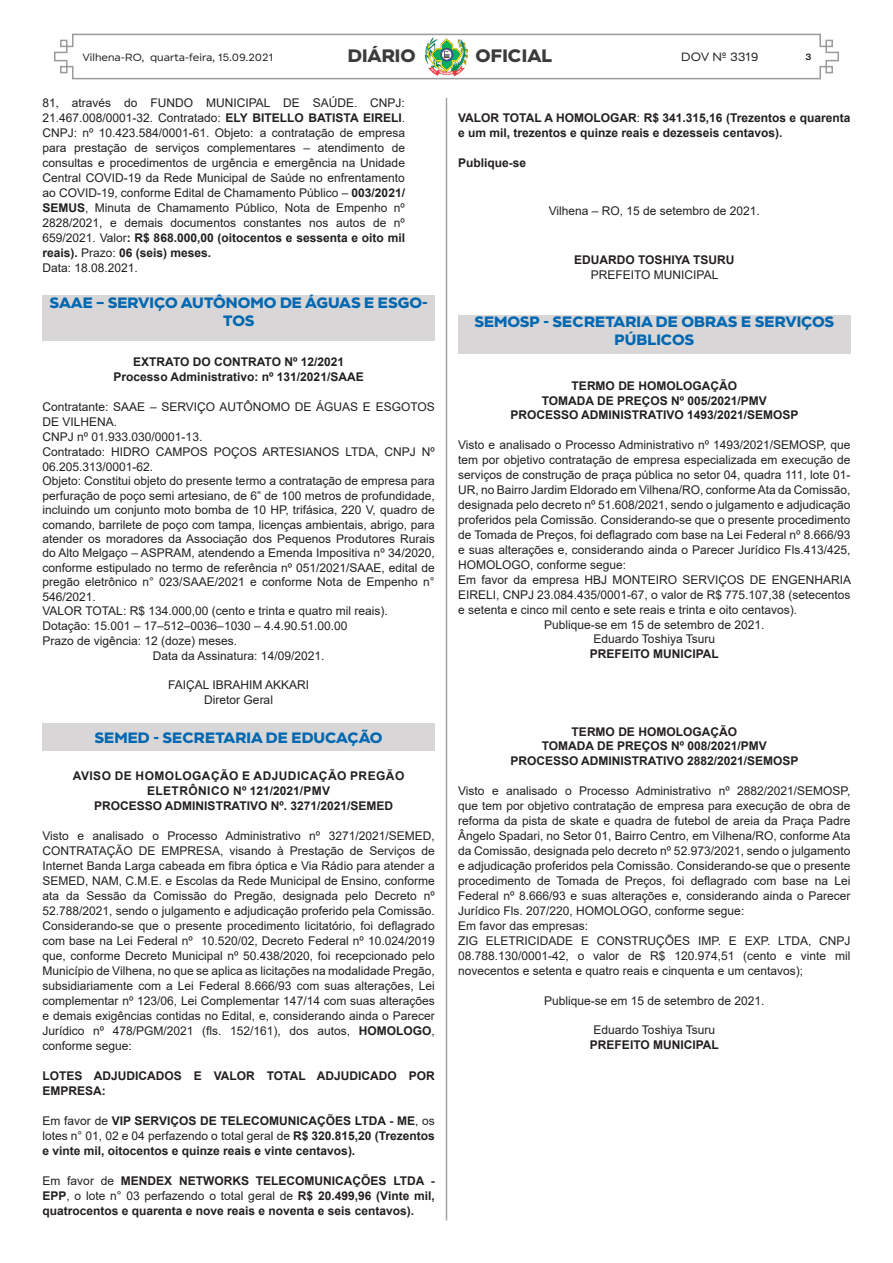
<style>
.page{position:relative;width:893px;height:1263px;background:#fff}
.page>*{position:absolute;margin:0;border:0;box-sizing:border-box;transform-origin:0 0}
.t1{font:700 18px "Modica";color:#3c3a3b}
.TÍTULO{font:700 15px/18px "Modica";color:#0068b1}
.Body_Text_Indent_2{font:12px/15px "Arial";color:#231f20;text-align:justify}
.Titulo_Descrição{font:700 12px/15px "Arial";color:#231f20}
.Sem_Espaçamento{font:12px/14.4px "Arial";color:#231f20;text-align:justify}
.No_Spacing{font:700 12px "Arial";color:#231f20}
.Titulo_Descrição-2{font:700 12px/15px "Arial";letter-spacing:.035em;color:#231f20;text-align:center}
.No_Spacing-2{font:12px "Arial";color:#231f20}
.heading_6{font:12px "Arial";color:#231f20}
.Cabeçalho{font:700 12px "Arial";color:#231f20}
.Body_Text_Indent{font:12px "Arial";color:#231f20}
.Orgão_Emitente{font:12px "Arial";color:#231f20}
.t2{font:12px "Modica";color:#231f20}
.t3{font:10.5px "Modica";color:#231f20}
.t4{font:500 9px "Modica";color:#000}
.s1{font-family:"Times New Roman"}
.s2{font-weight:700}
.s3{font-weight:400}
</style>
<div class="page">
<svg style="left:54px;top:33px;width:785px;height:47px"></svg>
<img style="left:425px;top:37px;width:42px;height:39px">
<hr style="left:446px;top:98px;width:1px;height:1122px;background:#a4a3a3">
<div style="left:43px;top:296px;width:392px;height:45px;background:#d9d6d7"></div>
<div style="left:43px;top:723px;width:392px;height:27px;background:#d9d6d7"></div>
<div style="left:458px;top:315px;width:392px;height:38px;background:#d9d6d7"></div>
<p class="t3" style="left:82px;top:51px;width:192px">Vilhena-RO, quarta-feira, 15.09.2021</p>
<h1 class="t1" style="left:348px;top:44px;width:69px">DIÁRIO</h1>
<h1 class="t1" style="left:476px;top:44px;width:78px">OFICIAL</h1>
<p class="t2" style="left:681px;top:50px;width:79px">DOV Nº 3319</p>
<p class="t4" style="left:805px;top:51px;width:7px">3</p>
<p class="Body_Text_Indent_2" style="left:43px;top:95px;width:364px">81<span class="s1">,</span> através do FUNDO MUNICIPAL DE SAÚDE. CNPJ:<br>21.467.008/0001-32. Contratado: <span class="s2">ELY BITELLO BATISTA EIRELI</span>.<br>CNPJ: nº 10.423.584/0001-61. Objeto: a contratação de empresa para prestação de serviços complementares – atendimento de consultas e procedimentos de urgência e emergência na Unidade Central COVID-19 da Rede Municipal de Saúde no enfrentamento ao COVID-19, conforme Edital de Chamamento Público – <span class="s2">003/2021/ SEMUS</span>, Minuta de Chamamento Público, Nota de Empenho nº 2828/2021, e demais documentos constantes nos autos de nº 659/2021. Valor<span class="s2">: R$ 868.000,00 (oitocentos e sessenta e oito mil reais).</span> Prazo: <span class="s2">06 (seis) meses.</span></p>
<p class="Body_Text_Indent" style="left:43px;top:259px;width:97px">Data: 18.08.2021.</p>
<p class="Titulo_Descrição" style="left:458px;top:110px;width:394px">VALOR TOTAL A HOMOLOGAR<span class="s3">:</span> R$ 341.315,16 (Trezentos e quarenta e um mil, trezentos e quinze reais e dezesseis centavos).</p>
<p class="Titulo_Descrição" style="left:458px;top:155px;width:70px">Publique-se</p>
<p class="heading_6" style="left:549px;top:202px;width:213px">Vilhena – RO, 15 de setembro de 2021.</p>
<p class="Titulo_Descrição" style="left:574px;top:252px;width:162px">EDUARDO TOSHIYA TSURU</p>
<p class="Body_Text_Indent_2" style="left:591px;top:267px;width:129px">PREFEITO MUNICIPAL</p>
<p class="TÍTULO" style="left:50px;top:293px;width:12px">SAAE</p>
<p class="TÍTULO" style="left:96px;top:293px;width:23px">– SER</p>
<p class="TÍTULO" style="left:138px;top:293px;width:22px">VIÇO</p>
<p class="TÍTULO" style="left:223px;top:293px;width:206px;text-indent:-42px">AUTÔNOMO DE ÁGUAS E ESGO-<br>TOS</p>
<p class="Cabeçalho" style="left:133px;top:353px;width:212px">EXTRATO DO CONTRATO Nº 12/2021</p>
<p class="Titulo_Descrição" style="left:114px;top:369px;width:252px">Processo Administrativo: nº 131/2021/SAAE</p>
<p class="Body_Text_Indent_2" style="left:43px;top:399px;width:394px">Contratante: SAAE – SERVIÇO AUTÔNOMO DE ÁGUAS E ESGOTOS<br>DE VILHENA.</p>
<p class="Body_Text_Indent_2" style="left:43px;top:429px;width:161px">CNPJ nº 01.933.030/0001-13.</p>
<p class="Body_Text_Indent_2" style="left:43px;top:444px;width:394px">Contratado: HIDRO CAMPOS POÇOS ARTESIANOS LTDA, CNPJ Nº<br>06.205.313/0001-62.</p>
<p class="Sem_Espaçamento" style="left:43px;top:474px;width:394px">Objeto: Constitui objeto do presente termo a contratação de empresa para perfuração de poço semi artesiano, de 6” de 100 metros de profundidade, incluindo um conjunto moto bomba de 10 HP, trifásica, 220 V, quadro de comando, barrilete de poço com tampa, licenças ambientais, abrigo, para atender os moradores da Associação dos Pequenos Produtores Rurais do Alto Melgaço – ASPRAM, atendendo a Emenda Impositiva nº 34/2020, conforme estipulado no termo de referência nº 051/2021/SAAE, edital de pregão eletrônico n° 023/SAAE/2021 e conforme Nota de Empenho n° 546/2021.</p>
<p class="Sem_Espaçamento" style="left:43px;top:603px;width:347px">VALOR TOTAL: R$ 134.000,00 (cento e trinta e quatro mil reais).</p>
<p class="Body_Text_Indent_2" style="left:43px;top:618px;width:306px">Dotação: 15.001 – 17–512–0036–1030 – 4.4.90.51.00.00</p>
<p class="Body_Text_Indent_2" style="left:43px;top:633px;width:196px">Prazo de vigência: 12 (doze) meses.</p>
<p class="Body_Text_Indent_2" style="left:153px;top:648px;width:173px">Data da Assinatura: 14/09/2021.</p>
<p class="Sem_Espaçamento" style="left:168px;top:678px;width:142px">FAIÇAL IBRAHIM AKKARI</p>
<p class="Orgão_Emitente" style="left:204px;top:692px;width:70px">Diretor Geral</p>
<p class="TÍTULO" style="left:95px;top:728px;width:111px">SEMED - SECRETARIA</p>
<p class="TÍTULO" style="left:266px;top:728px;width:117px">DE ED UCAÇÃO</p>
<p class="Titulo_Descrição-2" style="left:73px;top:768px;width:333px">AVISO DE HOMOLOGAÇÃO E ADJUDICAÇÃO PREGÃO<br>ELETRÔNICO Nº 121/2021/PMV</p>
<p class="Titulo_Descrição" style="left:94px;top:798px;width:301px">PROCESSO ADMINISTRATIVO Nº. 3271/2021/SEMED</p>
<p class="Body_Text_Indent_2" style="left:43px;top:828px;width:394px">Visto e analisado o Processo Administrativo nº 3271/2021/SEMED, CONTRATAÇÃO DE EMPRESA, visando à Prestação de Serviços de Internet Banda Larga cabeada em fibra óptica e Via Rádio para atender a SEMED, NAM, C.M.E. e Escolas da Rede Municipal de Ensino, conforme ata da Sessão da Comissão do Pregão, designada pelo Decreto nº 52.788/2021, sendo o julgamento e adjudicação proferido pela Comissão.<br>Considerando-se que o presente procedimento licitatório, foi deflagrado com base na Lei Federal nº 10.520/02, Decreto Federal nº 10.024/2019 que, conforme Decreto Municipal nº 50.438/2020, foi recepcionado pelo Município de Vilhena, no que se aplica as licitações na modalidade Pregão, subsidiariamente com a Lei Federal 8.666/93 com suas alterações, Lei complementar nº 123/06, Lei Complementar 147/14 com suas alterações e demais exigências contidas no Edital, e, considerando ainda o Parecer Jurídico nº 478/PGM/2021 (fls. 152/161), dos autos, <span class="s2">HOMOLOGO</span>, conforme segue:</p>
<p class="Titulo_Descrição" style="left:43px;top:1068px;width:394px">LOTES ADJUDICADOS E VALOR TOTAL ADJUDICADO POR<br>EMPRESA:</p>
<p class="Titulo_Descrição" style="left:43px;top:1113px;width:394px;text-align:justify"><span class="s3">Em favor de</span> VIP SERVIÇOS DE TELECOMUNICAÇÕES LTDA - ME<span class="s3">, os lotes n° 01, 02 e 04 perfazendo o total geral de</span> R$ 320.815,20 (Trezentos e vinte mil, oitocentos e quinze reais e vinte centavos).</p>
<p class="Titulo_Descrição" style="left:43px;top:1173px;width:394px;text-align:justify"><span class="s3">Em favor de</span> MENDEX NETWORKS TELECOMUNICAÇÕES LTDA - EPP<span class="s3">, o lote n° 03 perfazendo o total geral de</span> R$ 20.499,96 (Vinte mil, quatrocentos e quarenta e nove reais e noventa e seis centavos).</p>
<p class="TÍTULO" style="left:474px;top:312px;width:121px">SEMOSP - SECRETARIA</p>
<p class="TÍTULO" style="left:656px;top:312px;width:61px">DE OBRAS</p>
<p class="TÍTULO" style="left:741px;top:312px;width:25px">E SER</p>
<p class="TÍTULO" style="left:785px;top:312px;width:22px">VIÇOS</p>
<p class="TÍTULO" style="left:615px;top:330px;width:69px">PÚBLICOS</p>
<p class="No_Spacing" style="left:572px;top:377px;width:167px">TERMO DE HOMOLOGAÇÃO</p>
<p class="No_Spacing" style="left:542px;top:392px;width:227px">TOMADA DE PREÇOS Nº 005/2021/PMV</p>
<p class="No_Spacing" style="left:510px;top:406px;width:290px">PROCESSO ADMINISTRATIVO 1493/2021/SEMOSP</p>
<p class="Body_Text_Indent_2" style="left:458px;top:437px;width:394px">Visto e analisado o Processo Administrativo nº 1493/2021/SEMOSP, que tem por objetivo contratação de empresa especializada em execução de serviços de construção de praça pública no setor 04, quadra 111, lote 01- UR, no Bairro Jardim Eldorado em Vilhena/RO, conforme Ata da Comissão, designada pelo decreto nº 51.608/2021, sendo o julgamento e adjudicação proferidos pela Comissão. Considerando-se que o presente procedimento de Tomada de Preços, foi deflagrado com base na Lei Federal nº 8.666/93 e suas alterações e, considerando ainda o Parecer Jurídico Fls.413/425, HOMOLOGO, conforme segue:</p>
<p class="Body_Text_Indent_2" style="left:458px;top:572px;width:394px">Em favor da empresa HBJ MONTEIRO SERVIÇOS DE ENGENHARIA EIRELI, CNPJ 23.084.435/0001-67, o valor de R$ 775.107,38 (setecentos e setenta e cinco mil cento e sete reais e trinta e oito centavos).</p>
<p class="Body_Text_Indent_2" style="left:544px;top:617px;width:222px">Publique-se em 15 de setembro de 2021.</p>
<p class="No_Spacing-2" style="left:593px;top:631px;width:123px">Eduardo Toshiya Tsuru</p>
<p class="Titulo_Descrição" style="left:590px;top:647px;width:130px">PREFEITO MUNICIPAL</p>
<p class="No_Spacing" style="left:572px;top:723px;width:167px">TERMO DE HOMOLOGAÇÃO</p>
<p class="No_Spacing" style="left:542px;top:738px;width:227px">TOMADA DE PREÇOS Nº 008/2021/PMV</p>
<p class="No_Spacing" style="left:510px;top:752px;width:290px">PROCESSO ADMINISTRATIVO 2882/2021/SEMOSP</p>
<p class="Body_Text_Indent_2" style="left:458px;top:783px;width:394px">Visto e analisado o Processo Administrativo nº 2882/2021/SEMOSP, que tem por objetivo contratação de empresa para execução de obra de reforma da pista de skate e quadra de futebol de areia da Praça Padre Ângelo Spadari, no Setor 01, Bairro Centro, em Vilhena/RO, conforme Ata da Comissão, designada pelo decreto nº 52.973/2021, sendo o julgamento e adjudicação proferidos pela Comissão. Considerando-se que o presente procedimento de Tomada de Preços, foi deflagrado com base na Lei Federal nº 8.666/93 e suas alterações e, considerando ainda o Parecer Jurídico Fls. 207/220, HOMOLOGO, conforme segue:</p>
<p class="Body_Text_Indent_2" style="left:458px;top:918px;width:132px">Em favor das empresas:</p>
<p class="Body_Text_Indent_2" style="left:458px;top:933px;width:394px">ZIG ELETRICIDADE E CONSTRUÇÕES IMP. E EXP. LTDA, CNPJ 08.788.130/0001-42, o valor de R$ 120.974,51 (cento e vinte mil novecentos e setenta e quatro reais e cinquenta e um centavos);</p>
<p class="Body_Text_Indent_2" style="left:544px;top:993px;width:222px">Publique-se em 15 de setembro de 2021.</p>
<p class="No_Spacing-2" style="left:593px;top:1022px;width:123px">Eduardo Toshiya Tsuru</p>
<p class="Titulo_Descrição" style="left:590px;top:1037px;width:130px">PREFEITO MUNICIPAL</p>
</div>
